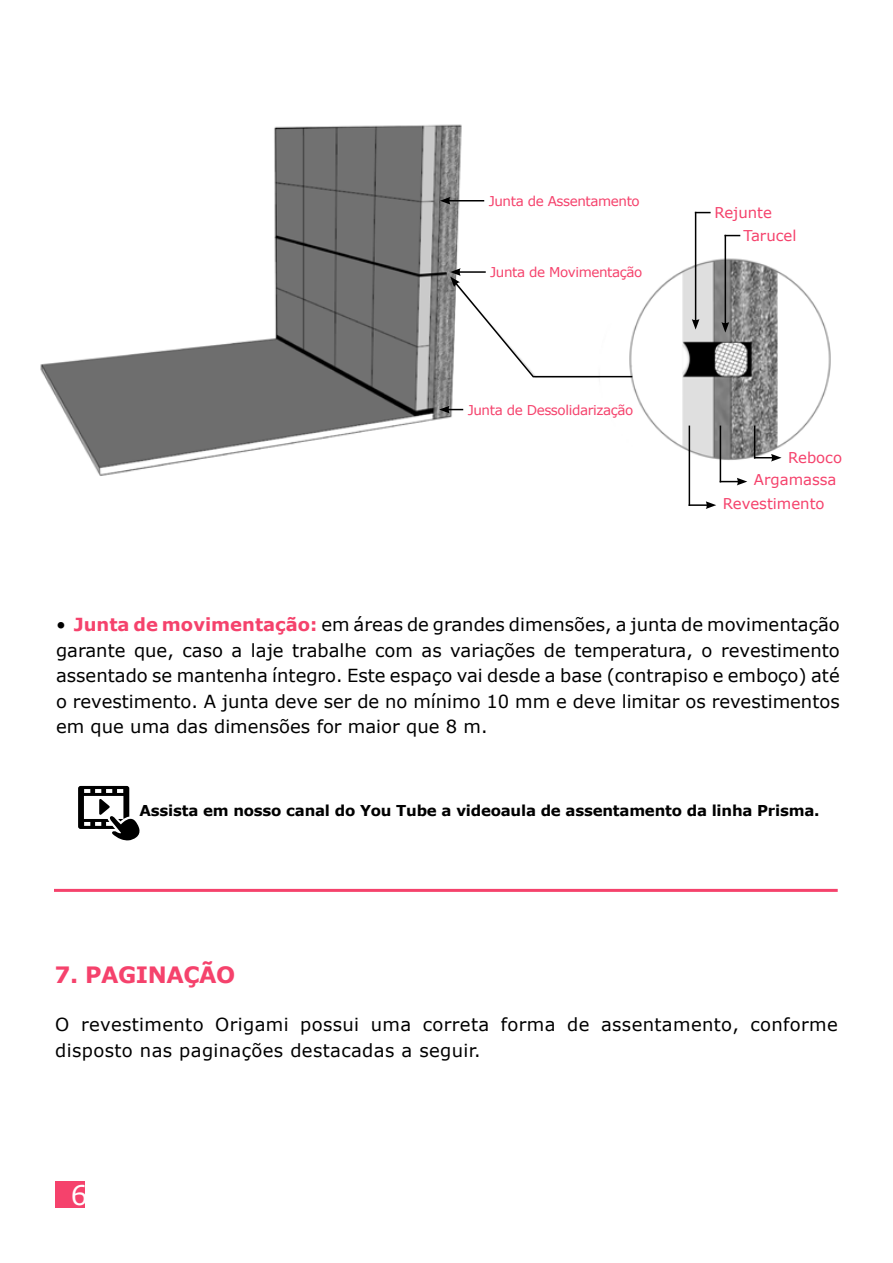
<style>
.page{position:relative;width:893px;height:1263px;background:#fff}
.page>*{position:absolute;margin:0;border:0;box-sizing:border-box;transform-origin:0 0}
.t1{font:27px "Verdana";color:#fff}
.t2{font:700 22.5px "Verdana";letter-spacing:-.02em;color:#f5426c}
.t3{font:18px/25.5px "Verdana";letter-spacing:.02em;color:#000;text-align:justify}
.t4{font:700 15px "Verdana";letter-spacing:-.015em;color:#000}
.t5{font:14.85px/23px "Verdana";color:#f5426c}
.t6{font:13.5px "Verdana";letter-spacing:-.03em;color:#f5426c}
.s1{font-weight:700;color:#f5426c}
</style>
<div class="page">
<img style="left:40px;top:124px;width:791px;height:363px">
<div style="left:55px;top:1181px;width:30px;height:27px;background:#f5426c"></div>
<hr style="left:54px;top:889px;width:784px;height:3px;background:#f5426c">
<hr style="left:448px;top:200px;width:36px;height:1px;background:#000">
<svg style="left:440px;top:197px;width:10px;height:8px"></svg>
<svg style="left:439px;top:406px;width:24px;height:7px"></svg>
<svg style="left:754px;top:454px;width:27px;height:8px"></svg>
<hr style="left:754px;top:426px;width:1px;height:32px;background:#000">
<svg style="left:690px;top:501px;width:26px;height:8px"></svg>
<hr style="left:689px;top:426px;width:1px;height:80px;background:#000">
<svg style="left:720px;top:478px;width:27px;height:7px"></svg>
<hr style="left:720px;top:426px;width:1px;height:56px;background:#000">
<hr style="left:695px;top:212px;width:1px;height:109px;background:#000">
<svg style="left:692px;top:319px;width:7px;height:11px"></svg>
<svg style="left:696px;top:212px;width:15px;height:1px"></svg>
<hr style="left:725px;top:235px;width:1px;height:89px;background:#000">
<svg style="left:721px;top:322px;width:8px;height:11px"></svg>
<svg style="left:726px;top:235px;width:14px;height:1px"></svg>
<svg style="left:450px;top:268px;width:184px;height:110px"></svg>
<svg style="left:78px;top:786px;width:62px;height:54px"></svg>
<p class="t6" style="left:489px;top:192px;width:153px">Junta de Assentamento</p>
<p class="t6" style="left:490px;top:263px;width:154px">Junta de Movimentação</p>
<p class="t6" style="left:468px;top:400px;width:167px">Junta de Dessolidarização</p>
<p class="t5" style="left:744px;top:200px;width:54px;text-indent:-29px">Rejunte<br>Tarucel</p>
<p class="t5" style="left:788px;top:446px;width:55px">Reboco</p>
<p class="t5" style="left:754px;top:468px;width:84px">Argamassa</p>
<p class="t5" style="left:723px;top:492px;width:103px">Revestimento</p>
<p class="t3" style="left:56px;top:612px;width:785px">• <span class="s1">Junta de movimentação:</span> em áreas de grandes dimensões, a junta de movimentação garante que, caso a laje trabalhe com as variações de temperatura, o revestimento assentado se mantenha íntegro. Este espaço vai desde a base (contrapiso e emboço) até o revestimento. A junta deve ser de no mínimo 10 mm e deve limitar os revestimentos em que uma das dimensões for maior que 8 m.</p>
<p class="t4" style="left:139px;top:800px;width:682px">Assista em nosso canal do You Tube a videoaula de assentamento da linha Prisma.</p>
<p class="t2" style="left:55px;top:959px;width:182px">7. PAGINAÇÃO</p>
<p class="t3" style="left:55px;top:1012px;width:784px">O revestimento Origami possui uma correta forma de assentamento, conforme disposto nas paginações destacadas a seguir.</p>
<h1 class="t1" style="left:71px;top:1177px;width:19px">6</h1>
</div>
